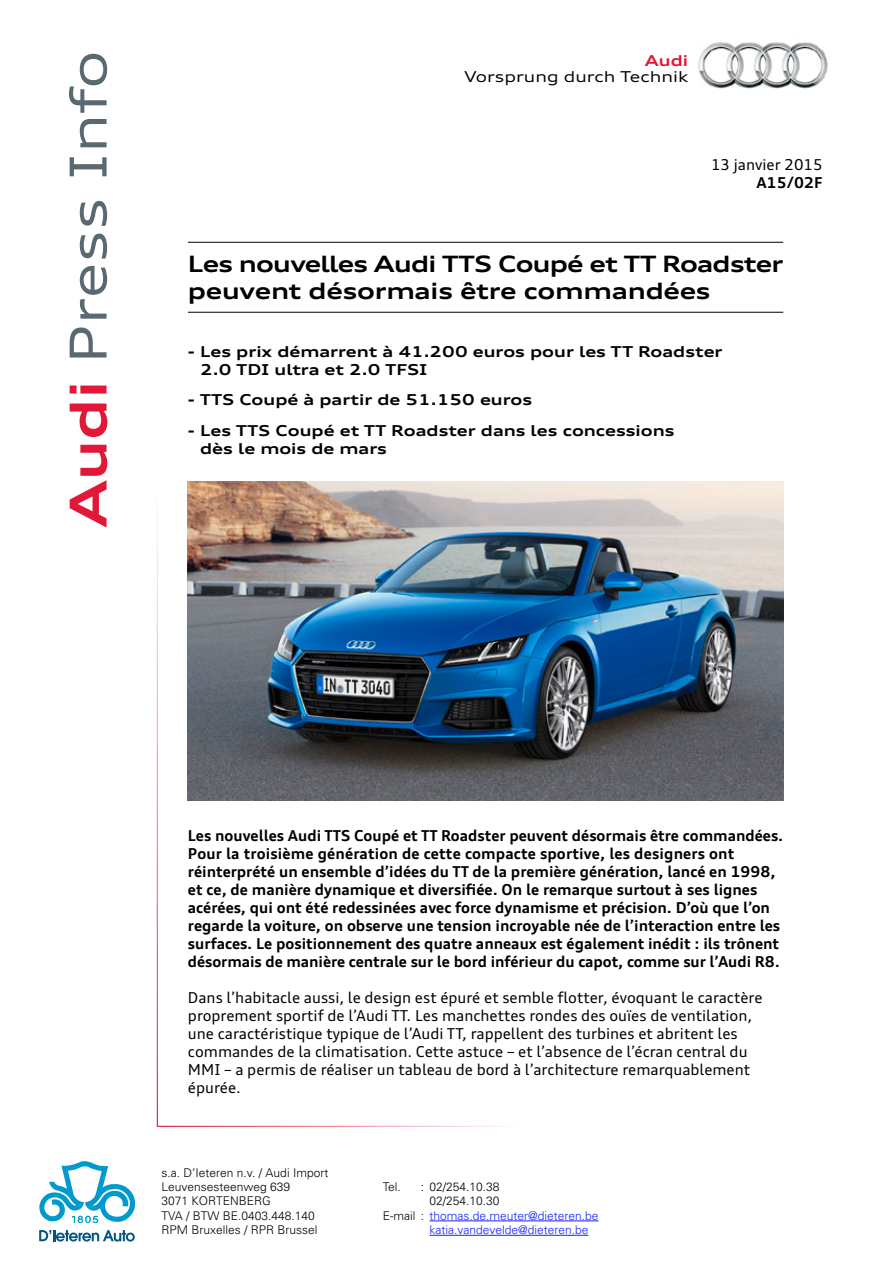
<style>
.page{position:relative;width:893px;height:1263px;background:#fff}
.page>*{position:absolute;margin:0;border:0;box-sizing:border-box;transform-origin:0 0}
.t1{font:expanded 51px "Audi Type";color:#5a6870}
.t2{font:700 expanded 22.5px/27px "Audi Type";letter-spacing:-.035em;color:#000}
.t3{font:700 15px/18px "Audi Type";color:#000}
.t4{font:15px/18px "Audi Type";color:#000}
.t5{font:700 expanded 15px/18px "Audi Type";color:#000}
.t6{font:expanded 15px "Audi Type";color:#000}
.t7{font:700 expanded 15px "Audi Type";color:#e11837}
.t8{font:300 12px/14.4px "Univers";color:#000}
.t9{font:300 12px "Univers";color:#1922fb}
.s1{font-weight:700;color:#e11837}
.s2{color:#000}
</style>
<div class="page">
<hr style="left:429px;top:1220px;width:169px;height:1px;background:#1922fb">
<hr style="left:429px;top:1235px;width:159px;height:1px;background:#1922fb">
<svg style="left:39px;top:1161px;width:96px;height:62px"></svg>
<svg style="left:39px;top:1230px;width:96px;height:11px"></svg>
<img style="left:698px;top:42px;width:130px;height:47px">
<hr style="left:188px;top:242px;width:595px;height:1px;background:#000">
<hr style="left:188px;top:312px;width:595px;height:1px;background:#000">
<img style="left:188px;top:482px;width:595px;height:319px">
<h1 class="t1" style="left:54px;top:528px;width:479px;rotate:-90deg"><span class="s1">Audi</span> Press Info</h1>
<p class="t7" style="left:645px;top:50px;width:45px">Audi</p>
<p class="t6" style="left:465px;top:67px;width:225px">Vorsprung durch Technik</p>
<p class="t4" style="left:711px;top:155px;width:113px">13 janvier 2015</p>
<p class="t3" style="left:757px;top:173px;width:67px">A15/02F</p>
<h2 class="t2" style="left:188px;top:250px;width:597px">Les nouvelles Audi TTS Coupé et TT Roadster peuvent désormais être commandées</h2>
<p class="t5" style="left:200px;top:342px;width:524px;text-indent:-12px">- Les prix démarrent à 41.200 euros pour les TT Roadster<br>2.0 TDI ultra et 2.0 TFSI</p>
<p class="t5" style="left:188px;top:390px;width:346px">- TTS Coupé à partir de 51.150 euros</p>
<p class="t5" style="left:200px;top:421px;width:476px;text-indent:-12px">- Les TTS Coupé et TT Roadster dans les concessions dès le mois de mars</p>
<p class="t3" style="left:188px;top:826px;width:597px">Les nouvelles Audi TTS Coupé et TT Roadster peuvent désormais être commandées.<br>Pour la troisième génération de cette compacte sportive, les designers ont réinterprété un ensemble d’idées du TT de la première génération, lancé en 1998, et ce, de manière dynamique et diversifiée. On le remarque surtout à ses lignes acérées, qui ont été redessinées avec force dynamisme et précision. D’où que l’on regarde la voiture, on observe une tension incroyable née de l’interaction entre les surfaces. Le positionnement des quatre anneaux est également inédit : ils trônent désormais de manière centrale sur le bord inférieur du capot, comme sur l’Audi R8.</p>
<p class="t4" style="left:188px;top:988px;width:576px">Dans l’habitacle aussi, le design est épuré et semble flotter, évoquant le caractère proprement sportif de l’Audi TT. Les manchettes rondes des ouïes de ventilation, une caractéristique typique de l’Audi TT, rappellent des turbines et abritent les commandes de la climatisation. Cette astuce – et l’absence de l’écran central du MMI – a permis de réaliser un tableau de bord à l’architecture remarquablement épurée.</p>
<p class="t8" style="left:162px;top:1165px;width:168px">s.a. D’Ieteren n.v. / Audi Import<br>Leuvensesteenweg 639<br>3071 KORTENBERG<br>TVA / BTW BE.0403.448.140<br>RPM Bruxelles / RPR Brussel</p>
<p class="t8" style="left:383px;top:1179px;width:20px">Tel.</p>
<p class="t8" style="left:421px;top:1179px;width:80px">: 02/254.10.38</p>
<p class="t8" style="left:429px;top:1193px;width:72px">02/254.10.30</p>
<p class="t9" style="left:383px;top:1208px;width:217px"><span class="s2">E-mail :</span> thomas.de.meuter@dieteren.be</p>
<p class="t9" style="left:429px;top:1222px;width:160px">katia.vandevelde@dieteren.be</p>
</div>
